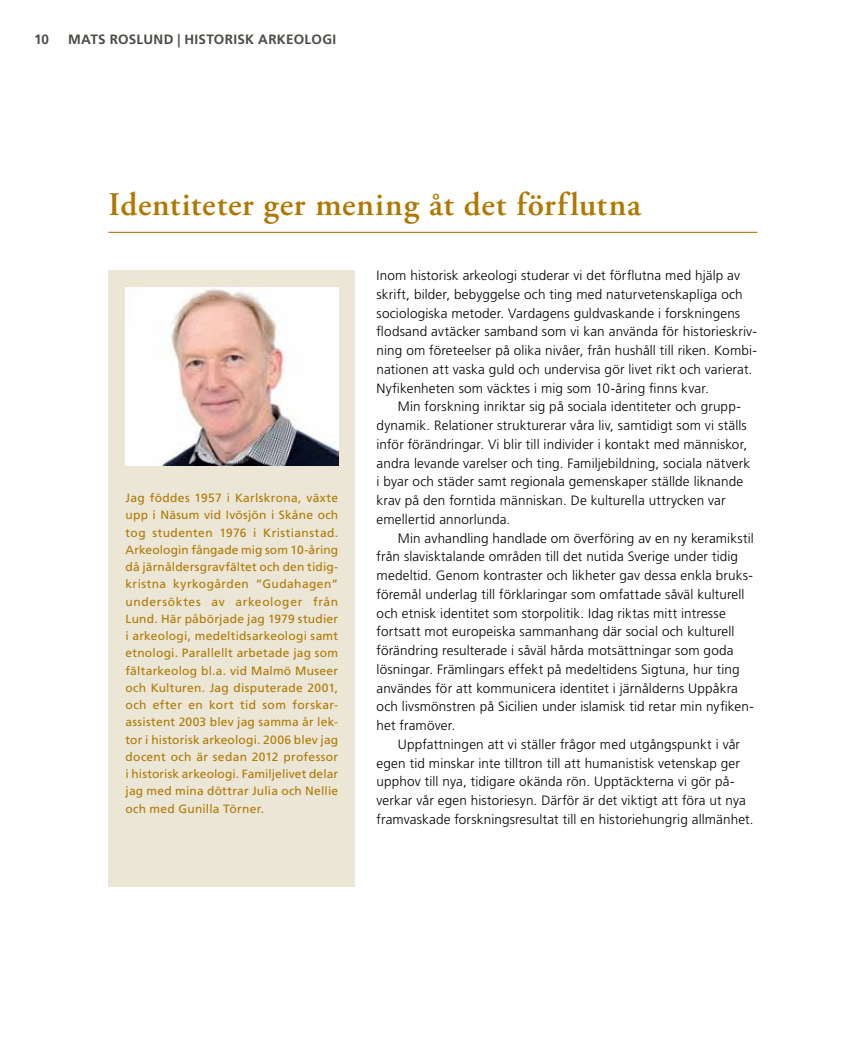
<style>
.page{position:relative;width:851px;height:1063px;background:#fff}
.page>*{position:absolute;margin:0;border:0;box-sizing:border-box;transform-origin:0 0}
.t1{font:600 33px "Adobe Garamond Pro";letter-spacing:.02em;color:#b07800}
.t2{font:300 13.5px/18.8px "Frutiger LT Std";letter-spacing:.01em;color:#000}
.t3{font:700 13.5px "Frutiger LT Std";letter-spacing:.02em;color:#4b4b45}
.t4{font:12px/17.2px "Frutiger LT Std";letter-spacing:.02em;color:#b07800;text-align:justify}
</style>
<div class="page">
<div style="left:108px;top:270px;width:247px;height:617px;background:#ebe6d6"></div>
<hr style="left:108px;top:232px;width:649px;height:1px;background:#b07800">
<img style="left:125px;top:287px;width:213px;height:179px">
<p class="t3" style="left:34px;top:32px;width:16px">10</p>
<p class="t3" style="left:68px;top:32px;width:270px">MATS ROSLUND | HISTORISK ARKEOLOGI</p>
<h1 class="t1" style="left:108px;top:186px;width:534px">Identiteter ger mening åt det förflutna</h1>
<p class="t4" style="left:125px;top:489px;width:214px">Jag föddes 1957 i Karlskrona, växte upp i Näsum vid Ivösjön i Skåne och tog studenten 1976 i Kristianstad.<br>Arkeologin fångade mig som 10-åring då järnåldersgravfältet och den tidig&shy;kristna kyrkogården ”Gudahagen” undersöktes av arkeologer från Lund. Här påbörjade jag 1979 studier i arkeologi, medeltidsarkeologi samt etnologi. Parallellt arbetade jag som fältarkeolog bl.a. vid Malmö Museer och Kulturen. Jag disputerade 2001, och efter en kort tid som forskar&shy;assistent 2003 blev jag samma år lek&shy;tor i historisk arkeologi. 2006 blev jag docent och är sedan 2012 professor i historisk arkeologi. Familjelivet delar jag med mina döttrar Julia och Nellie och med Gunilla Törner.</p>
<p class="t2" style="left:376px;top:266px;width:382px">Inom historisk arkeologi studerar vi det förflutna med hjälp av skrift, bilder, bebyggelse och ting med naturvetenskapliga och sociologiska metoder. Vardagens guldvaskande i forskningens flodsand avtäcker samband som vi kan använda för historieskriv&shy;ning om företeelser på olika nivåer, från hushåll till riken. Kombi&shy;nationen att vaska guld och undervisa gör livet rikt och varierat.<br>Nyfikenheten som väcktes i mig som 10-åring finns kvar.</p>
<p class="t2" style="left:376px;top:398px;width:375px;text-indent:21px">Min forskning inriktar sig på sociala identiteter och grupp&shy;dynamik. Relationer strukturerar våra liv, samtidigt som vi ställs inför förändringar. Vi blir till individer i kontakt med människor, andra levande varelser och ting. Familjebildning, sociala nätverk i byar och städer samt regionala gemenskaper ställde liknande krav på den forntida människan. De kulturella uttrycken var emellertid annorlunda.</p>
<p class="t2" style="left:376px;top:529px;width:379px;text-indent:21px">Min avhandling handlade om överföring av en ny keramikstil från slavisktalande områden till det nutida Sverige under tidig medeltid. Genom kontraster och likheter gav dessa enkla bruks&shy;föremål underlag till förklaringar som omfattade såväl kulturell och etnisk identitet som storpolitik. Idag riktas mitt intresse fortsatt mot europeiska sammanhang där social och kulturell förändring resulterade i såväl hårda motsättningar som goda lösningar. Främlingars effekt på medeltidens Sigtuna, hur ting användes för att kommunicera identitet i järnålderns Uppåkra och livsmönstren på Sicilien under islamisk tid retar min nyfiken&shy;het framöver.</p>
<p class="t2" style="left:376px;top:735px;width:378px;text-indent:21px">Uppfattningen att vi ställer frågor med utgångspunkt i vår egen tid minskar inte tilltron till att humanistisk vetenskap ger upphov till nya, tidigare okända rön. Upptäckterna vi gör på&shy;verkar vår egen historiesyn. Därför är det viktigt att föra ut nya framvaskade forskningsresultat till en historiehungrig allmänhet.</p>
</div>
